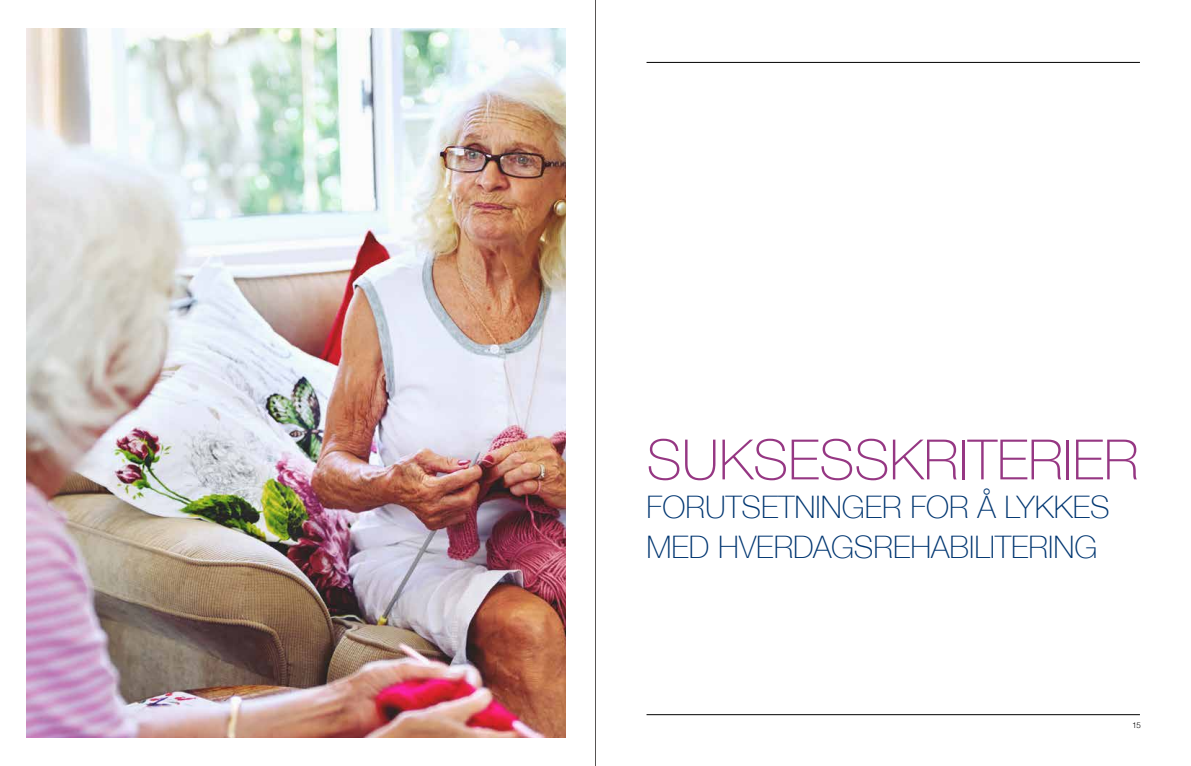
<style>
.page{position:relative;width:1191px;height:766px;background:#fff}
.page>*{position:absolute;margin:0;border:0;box-sizing:border-box;transform-origin:0 0}
.t1{font:100 55.6px "Helvetica Neue";color:#963783}
.t2{font:100 31px/39px "Helvetica Neue";color:#003671}
.t3{font:300 8px "Helvetica";color:#000}
</style>
<div class="page">
<hr style="left:646px;top:62px;width:494px;height:1px;background:#000">
<hr style="left:646px;top:714px;width:494px;height:1px;background:#000">
<hr style="left:595px;top:0;width:1px;height:765px;background:#585553">
<img style="left:27px;top:28px;width:539px;height:709px">
<h1 class="t1" style="left:646px;top:417px;width:494px">SUKSESSKRITERIER</h1>
<p class="t2" style="left:646px;top:487px;width:464px">FORUTSETNINGER FOR Å LYKKES<br>MED HVERDAGSREHABILITERING</p>
<p class="t3" style="left:1132px;top:718px;width:10px">15</p>
</div>
